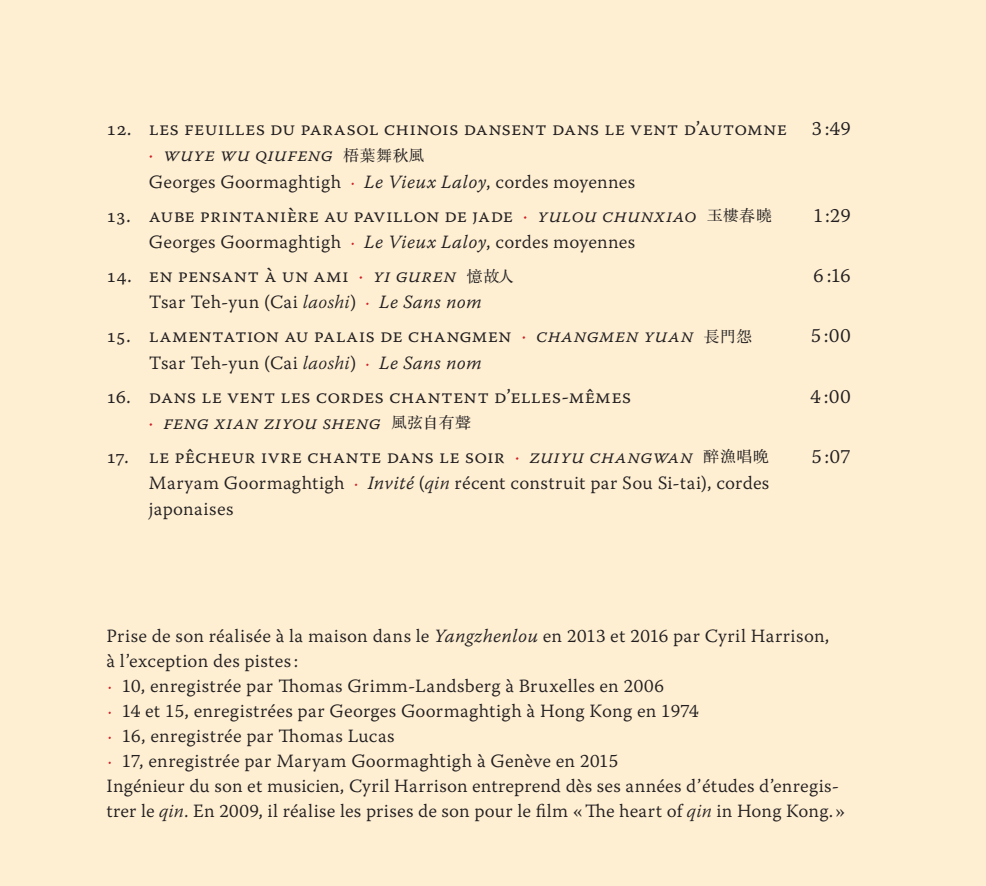
<style>
.page{position:relative;width:986px;height:886px;background:#fff}
.page>*{position:absolute;margin:0;border:0;box-sizing:border-box;transform-origin:0 0}
.t1{font:20px "Warnock Pro Light Capt";letter-spacing:.01em;color:#231f20}
.t2{font:20px "Warnock Pro Light It Capt";letter-spacing:.015em;color:#231f20}
.t3{font:18.75px/25px "Warnock Pro Light Capt";letter-spacing:.015em;color:#231f20}
.s1{font-family:"Warnock Pro Light Capt";color:#d02027}
.s2{font-family:"ST Songti TC Regular";font-size:15.5px}
.s3{color:#d02027}
.s4{font-family:"Warnock Pro Light It Capt"}
.s5{font-family:"Warnock Pro";font-weight:300;font-style:italic}
</style>
<div class="page">
<div style="left:0;top:0;width:985px;height:886px;background:#feefd3"></div>
<p class="t1" style="left:106px;top:117px;width:746px">12. les feuilles du parasol chinois dansent dans le vent d’automne 3:49</p>
<p class="t2" style="left:149px;top:143px;width:277px"><span class="s1">·</span> wuye wu qiufeng <span class="s2">梧葉舞秋風</span></p>
<p class="t3" style="left:149px;top:169px;width:487px">Georges Goormaghtigh <span class="s3">·</span> <span class="s4">Le Vieux Laloy</span>, cordes moyennes</p>
<p class="t1" style="left:106px;top:203px;width:666px">13. aube printanière au pavillon de jade <span class="s3">·</span> <span class="s4">yulou chunxiao</span> <span class="s2">玉樓春曉</span></p>
<p class="t1" style="left:813px;top:203px;width:39px">1 :29</p>
<p class="t3" style="left:149px;top:229px;width:487px">Georges Goormaghtigh <span class="s3">·</span> <span class="s4">Le Vieux Laloy</span>, cordes moyennes</p>
<p class="t1" style="left:106px;top:263px;width:408px">14. en pensant à un ami <span class="s3">·</span> <span class="s4">yi guren</span> <span class="s2">憶故人</span></p>
<p class="t1" style="left:812px;top:263px;width:39px">6:16</p>
<p class="t3" style="left:149px;top:289px;width:334px">Tsar Teh-yun (Cai <span class="s5">laoshi</span>) <span class="s3">·</span> <span class="s4">Le Sans nom</span></p>
<p class="t1" style="left:106px;top:324px;width:647px">15. lamentation au palais de changmen <span class="s3">·</span> <span class="s4">changmen yuan</span> <span class="s2">長門怨</span></p>
<p class="t1" style="left:810px;top:324px;width:42px">5:00</p>
<p class="t3" style="left:149px;top:350px;width:334px">Tsar Teh-yun (Cai <span class="s5">laoshi</span>) <span class="s3">·</span> <span class="s4">Le Sans nom</span></p>
<p class="t1" style="left:106px;top:384px;width:526px">16. dans le vent les cordes chantent d’elles-mêmes</p>
<p class="t1" style="left:809px;top:384px;width:43px">4:00</p>
<p class="t2" style="left:149px;top:410px;width:324px"><span class="s1">·</span> feng xian ziyou sheng <span class="s2">風弦自有聲</span></p>
<p class="t1" style="left:106px;top:444px;width:663px">17. le pêcheur ivre chante dans le soir <span class="s3">·</span> <span class="s4">zuiyu changwan</span> <span class="s2">醉漁唱晚</span></p>
<p class="t1" style="left:811px;top:444px;width:41px">5:07</p>
<p class="t3" style="left:149px;top:470px;width:621px;line-height:26.2px">Maryam Goormaghtigh <span class="s3">·</span> <span class="s4">Invité</span> (<span class="s5">qin</span> récent construit par Sou Si-tai), cordes japonaises</p>
<p class="t3" style="left:106px;top:623px;width:740px">Prise de son réalisée à la maison dans le <span class="s4">Yangzhenlou</span> en 2013 et 2016 par Cyril Harrison,<br>à l’exception des pistes:<br><span class="s3">·</span> 10, enregistrée par Thomas Grimm-Landsberg à Bruxelles en 2006<br><span class="s3">·</span> 14 et 15, enregistrées par Georges Goormaghtigh à Hong Kong en 1974<br><span class="s3">·</span> 16, enregistrée par Thomas Lucas<br><span class="s3">·</span> 17, enregistrée par Maryam Goormaghtigh à Genève en 2015<br>Ingénieur du son et musicien, Cyril Harrison entreprend dès ses années d’études d’enregis&shy;trer le <span class="s5">qin</span>. En 2009, il réalise les prises de son pour le film «The heart of <span class="s5">qin</span> in Hong Kong.»</p>
</div>
